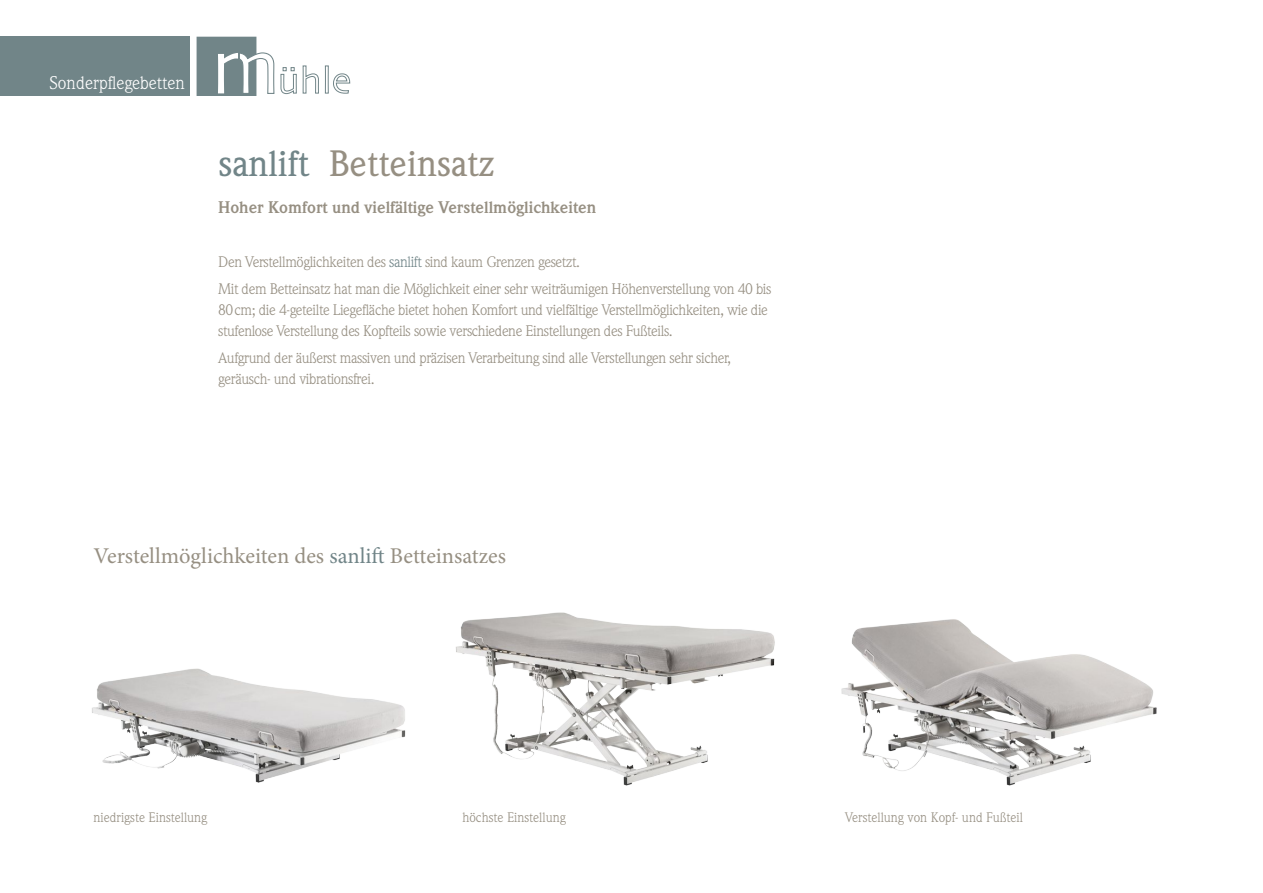
<style>
.page{position:relative;width:1263px;height:893px;background:#fff}
.page>*{position:absolute;margin:0;border:0;box-sizing:border-box;transform-origin:0 0}
.t1{font:500 36px "Weidemann";color:#968f82}
.t2{font:22.5px "Minion Pro";color:#968f82}
.t3{font:18px "Weidemann";color:#fff}
.t4{font:700 16.5px "Weidemann";color:#968f82}
.t5{font:15px/21px "Weidemann";letter-spacing:-.025em;color:#968f82}
.t6{font:13.5px "Weidemann";color:#968f82}
.s1{color:#718588}
</style>
<div class="page">
<img style="left:478px;top:612px;width:297px;height:174px">
<img style="left:841px;top:619px;width:316px;height:167px">
<div style="left:0;top:36px;width:189px;height:60px;background:#718588"></div>
<div style="left:197px;top:37px;width:59px;height:59px;background:#718588"></div>
<svg style="left:218px;top:52px;width:101px;height:44px"></svg>
<svg style="left:325px;top:65px;width:25px;height:29px"></svg>
<img style="left:92px;top:619px;width:386px;height:164px">
<p class="t3" style="left:50px;top:73px;width:137px">Sonderpflegebetten</p>
<h1 class="t1" style="left:218px;top:142px;width:278px"><span class="s1">sanlift</span> Betteinsatz</h1>
<p class="t4" style="left:218px;top:198px;width:380px">Hoher Komfort und vielfältige Verstellmöglichkeiten</p>
<p class="t5" style="left:218px;top:248px;width:555px;line-height:27px">Den Verstellmöglichkeiten des <span class="s1">sanlift</span> sind kaum Grenzen gesetzt.<br>Mit dem Betteinsatz hat man die Möglichkeit einer sehr weiträumigen Höhenverstellung von 40 bis</p>
<p class="t5" style="left:218px;top:299px;width:551px">80cm; die 4-geteilte Liegefläche bietet hohen Komfort und vielfältige Verstellmöglichkeiten, wie die stufenlose Verstellung des Kopfteils sowie verschiedene Einstellungen des Fußteils.</p>
<p class="t5" style="left:218px;top:347px;width:514px">Aufgrund der äußerst massiven und präzisen Verarbeitung sind alle Verstellungen sehr sicher, geräusch- und vibrationsfrei.</p>
<h2 class="t2" style="left:94px;top:540px;width:414px">Verstellmöglichkeiten des <span class="s1">sanlift</span> Betteinsatzes</h2>
<p class="t6" style="left:94px;top:810px;width:115px">niedrigste Einstellung</p>
<p class="t6" style="left:462px;top:810px;width:105px">höchste Einstellung</p>
<p class="t6" style="left:845px;top:810px;width:179px">Verstellung von Kopf- und Fußteil</p>
</div>
